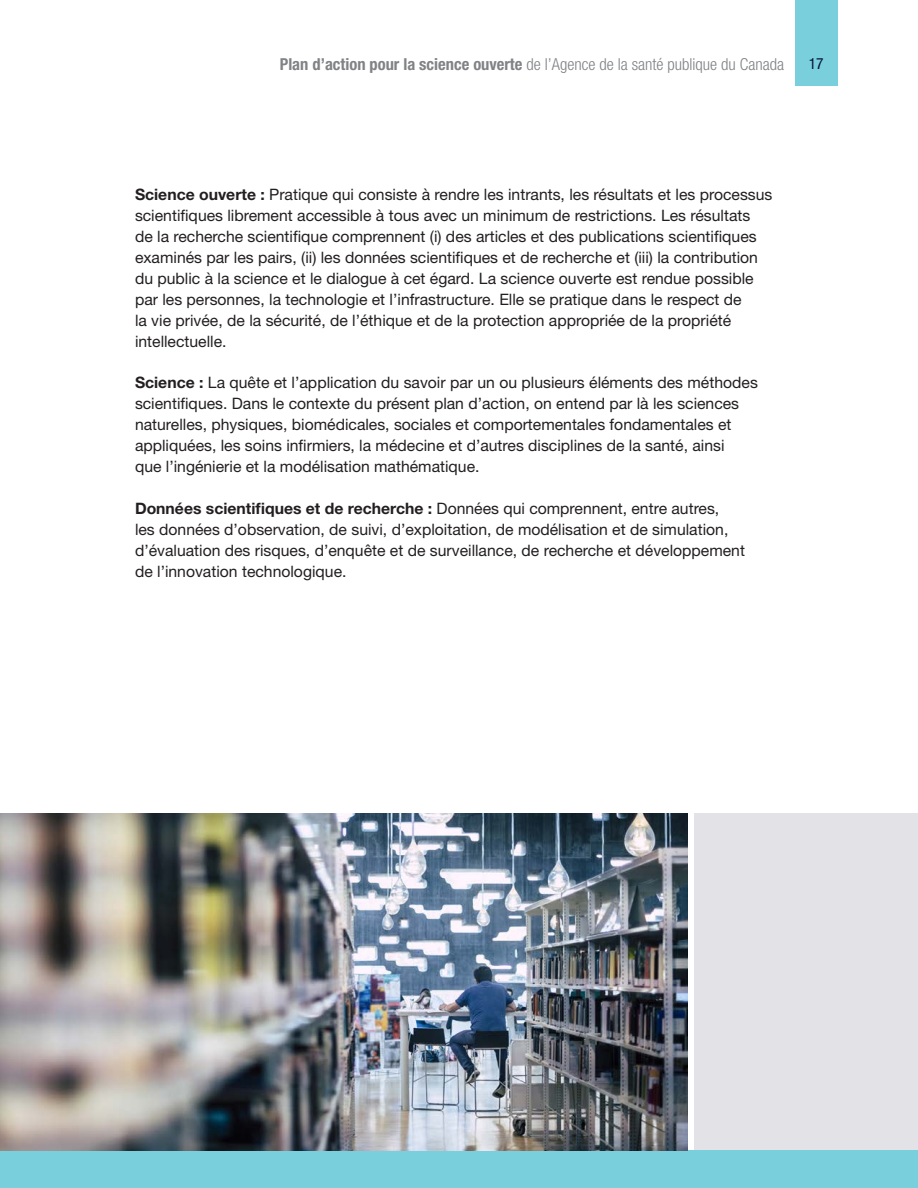
<style>
.page{position:relative;width:918px;height:1188px;background:#fff}
.page>*{position:absolute;margin:0;border:0;box-sizing:border-box;transform-origin:0 0}
.t1{font:300 condensed 16.5px "Helvetica Neue LT Std";color:#808285}
.Glossary{font:15.75px/21px "Helvetica Neue LT Std";color:#231f20}
.t2{font:condensed 15.45px "Helvetica Neue LT Std";color:#061439}
.s1{font-weight:700}
</style>
<div class="page">
<div style="left:795px;top:0;width:43px;height:86px;background:#7acfdc"></div>
<div style="left:0;top:1150px;width:918px;height:38px;background:#7acfdc"></div>
<div style="left:694px;top:813px;width:224px;height:337px;background:#e2e2e7"></div>
<img style="left:0;top:813px;width:688px;height:337px">
<p class="t1" style="left:280px;top:54px;width:506px"><span class="s1">Plan d’action pour la science ouverte</span> de l’Agence de la santé publique du Canada</p>
<p class="t2" style="left:809px;top:55px;width:16px">17</p>
<p class="Glossary" style="left:135px;top:184px;width:639px"><span class="s1">Science ouverte :</span> Pratique qui consiste à rendre les intrants, les résultats et les processus scientifiques librement accessible à tous avec un minimum de restrictions. Les résultats<br>de la recherche scientifique comprennent (i) des articles et des publications scientifiques examinés par les pairs, (ii) les données scientifiques et de recherche et (iii) la contribution du public à la science et le dialogue à cet égard. La science ouverte est rendue possible par les personnes, la technologie et l’infrastructure. Elle se pratique dans le respect de<br>la vie privée, de la sécurité, de l’éthique et de la protection appropriée de la propriété intellectuelle.</p>
<p class="Glossary" style="left:135px;top:372px;width:624px"><span class="s1">Science :</span> La quête et l’application du savoir par un ou plusieurs éléments des méthodes scientifiques. Dans le contexte du présent plan d’action, on entend par là les sciences naturelles, physiques, biomédicales, sociales et comportementales fondamentales et appliquées, les soins infirmiers, la médecine et d’autres disciplines de la santé, ainsi<br>que l’ingénierie et la modélisation mathématique.</p>
<p class="Glossary" style="left:135px;top:497px;width:612px"><span class="s1">Données scientifiques et de recherche :</span> Données qui comprennent, entre autres,<br>les données d’observation, de suivi, d’exploitation, de modélisation et de simulation, d’évaluation des risques, d’enquête et de surveillance, de recherche et développement de l’innovation technologique.</p>
</div>
